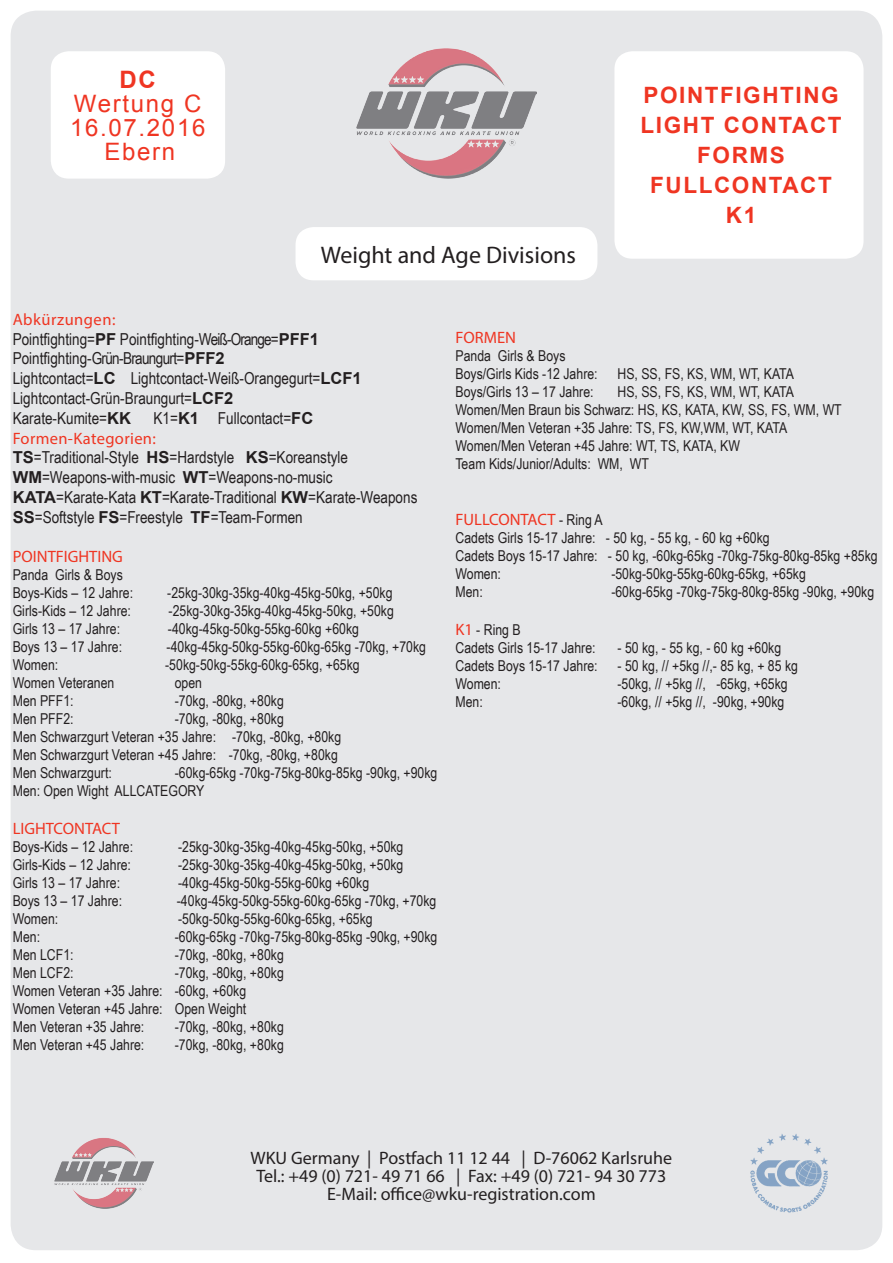
<style>
.page{position:relative;width:893px;height:1263px;background:#fff}
.page>*{position:absolute;margin:0;border:0;box-sizing:border-box;transform-origin:0 0}
.t1{font:24px "Arial";letter-spacing:.07em;color:#ef3522}
.t2{font:24px "Myriad Pro";color:#231f20}
.t3{font:700 24px "Arial";color:#ef3522}
.t4{font:700 22.5px "Arial";letter-spacing:.07em;color:#ef3522}
.t5{font:18px/18px "Myriad Pro";color:#231f20;text-align:center}
.t6{font:16.5px/19.8px "Arial Narrow";color:#231f20}
.t7{font:16.5px "Myriad Pro";color:#ef3522}
.t8{font:16.5px "Arial Narrow";letter-spacing:-.04em;color:#231f20}
.t9{font:16.5px "Myriad Pro";letter-spacing:.02em;color:#ef3522}
.t10{font:16.5px "Myriad Pro";letter-spacing:.03em;color:#ef3522}
.t11{font:15px "Arial Narrow";color:#231f20}
.s1{font-family:"Arial";font-weight:700}
.s2{font-family:"Arial Narrow";font-size:15px;color:#231f20}
.s3{font-family:"Myriad Pro";font-size:16.5px;color:#ef3522}
</style>
<div class="page">
<div style="left:11px;top:11px;width:871px;height:1239px;background:#e6e7e9;border-radius:26px"></div>
<img style="left:54px;top:1138px;width:99px;height:71px">
<img style="left:750px;top:1134px;width:78px;height:79px">
<img style="left:356px;top:48px;width:181px;height:131px">
<div style="left:296px;top:227px;width:301px;height:53px;background:#fff;border-radius:18px"></div>
<div style="left:51px;top:51px;width:174px;height:128px;background:#fff;border-radius:18px"></div>
<div style="left:614px;top:51px;width:249px;height:208px;background:#fff;border-radius:18px"></div>
<p class="t3" style="left:120px;top:63px;width:38px">DC</p>
<p class="t1" style="left:74px;top:88px;width:129px">Wertung C</p>
<p class="t1" style="left:70px;top:112px;width:137px">16.07.2016</p>
<p class="t1" style="left:105px;top:136px;width:72px">Ebern</p>
<p class="t2" style="left:321px;top:240px;width:257px">Weight and Age Divisions</p>
<p class="t4" style="left:643px;top:80px;width:197px">POINTFIGHTING</p>
<p class="t4" style="left:641px;top:110px;width:202px">LIGHT CONTACT</p>
<p class="t4" style="left:697px;top:140px;width:89px">FORMS</p>
<p class="t4" style="left:650px;top:170px;width:183px">FULLCONTACT</p>
<p class="t4" style="left:726px;top:200px;width:32px">K1</p>
<p class="t10" style="left:13px;top:309px;width:104px">Abkürzungen:</p>
<p class="t6" style="left:13px;top:328px;width:308px">Pointfighting=<span class="s1">PF</span> Pointfighting-Weiß-Orange=<span class="s1">PFF1</span></p>
<p class="t8" style="left:13px;top:346px;width:213px">Pointfighting-Grün-Braungurt=<span class="s1">PFF2</span></p>
<p class="t6" style="left:13px;top:368px;width:350px">Lightcontact=<span class="s1">LC</span> Lightcontact-Weiß-Orangegurt=<span class="s1">LCF1</span></p>
<p class="t6" style="left:13px;top:388px;width:222px">Lightcontact-Grün-Braungurt=<span class="s1">LCF2</span></p>
<p class="t6" style="left:13px;top:407px;width:120px">Karate-Kumite=<span class="s1">KK</span></p>
<p class="t6" style="left:154px;top:407px;width:161px">K1=<span class="s1">K1</span> Fullcontact=<span class="s1">FC</span></p>
<p class="t9" style="left:13px;top:428px;width:145px">Formen-Kategorien:</p>
<p class="t6" style="left:13px;top:447px;width:337px"><span class="s1">TS</span>=Traditional-Style <span class="s1">HS</span>=Hardstyle <span class="s1">KS</span>=Koreanstyle</p>
<p class="t6" style="left:13px;top:467px;width:321px"><span class="s1">WM</span>=Weapons-with-music <span class="s1">WT</span>=Weapons-no-music</p>
<p class="t6" style="left:13px;top:487px;width:406px"><span class="s1">KATA</span>=Karate-Kata <span class="s1">KT</span>=Karate-Traditional <span class="s1">KW</span>=Karate-Weapons<br><span class="s1">SS</span>=Softstyle <span class="s1">FS</span>=Freestyle <span class="s1">TF</span>=Team-Formen</p>
<p class="t7" style="left:13px;top:547px;width:112px">POINTFIGHTING</p>
<p class="t11" style="left:13px;top:564px;width:112px">Panda Girls &amp; Boys</p>
<p class="t11" style="left:13px;top:582px;width:122px">Boys-Kids – 12 Jahre:</p>
<p class="t11" style="left:167px;top:582px;width:227px">-25kg-30kg-35kg-40kg-45kg-50kg, +50kg</p>
<p class="t11" style="left:13px;top:600px;width:120px">Girls-Kids – 12 Jahre:</p>
<p class="t11" style="left:169px;top:600px;width:227px">-25kg-30kg-35kg-40kg-45kg-50kg, +50kg</p>
<p class="t11" style="left:13px;top:618px;width:109px">Girls 13 – 17 Jahre:</p>
<p class="t11" style="left:168px;top:618px;width:193px">-40kg-45kg-50kg-55kg-60kg +60kg</p>
<p class="t11" style="left:13px;top:636px;width:111px">Boys 13 – 17 Jahre:</p>
<p class="t11" style="left:167px;top:636px;width:261px">-40kg-45kg-50kg-55kg-60kg-65kg -70kg, +70kg</p>
<p class="t11" style="left:13px;top:654px;width:47px">Women:</p>
<p class="t11" style="left:165px;top:654px;width:196px">-50kg-50kg-55kg-60kg-65kg, +65kg</p>
<p class="t11" style="left:13px;top:672px;width:103px">Women Veteranen</p>
<p class="t11" style="left:175px;top:672px;width:29px">open</p>
<p class="t11" style="left:13px;top:690px;width:62px">Men PFF1:</p>
<p class="t11" style="left:175px;top:690px;width:111px">-70kg, -80kg, +80kg</p>
<p class="t11" style="left:13px;top:708px;width:62px">Men PFF2:</p>
<p class="t11" style="left:175px;top:708px;width:111px">-70kg, -80kg, +80kg</p>
<p class="t11" style="left:13px;top:726px;width:330px">Men Schwarzgurt Veteran +35 Jahre: -70kg, -80kg, +80kg</p>
<p class="t11" style="left:13px;top:744px;width:327px">Men Schwarzgurt Veteran +45 Jahre: -70kg, -80kg, +80kg</p>
<p class="t11" style="left:13px;top:762px;width:101px">Men Schwarzgurt:</p>
<p class="t11" style="left:175px;top:762px;width:264px">-60kg-65kg -70kg-75kg-80kg-85kg -90kg, +90kg</p>
<p class="t11" style="left:13px;top:780px;width:193px">Men: Open Wight ALLCATEGORY</p>
<p class="t7" style="left:13px;top:818px;width:109px">LIGHTCONTACT</p>
<p class="t11" style="left:13px;top:836px;width:122px">Boys-Kids – 12 Jahre:</p>
<p class="t11" style="left:178px;top:836px;width:227px">-25kg-30kg-35kg-40kg-45kg-50kg, +50kg</p>
<p class="t11" style="left:13px;top:854px;width:120px">Girls-Kids – 12 Jahre:</p>
<p class="t11" style="left:178px;top:854px;width:227px">-25kg-30kg-35kg-40kg-45kg-50kg, +50kg</p>
<p class="t11" style="left:13px;top:872px;width:109px">Girls 13 – 17 Jahre:</p>
<p class="t11" style="left:178px;top:872px;width:193px">-40kg-45kg-50kg-55kg-60kg +60kg</p>
<p class="t11" style="left:13px;top:890px;width:111px">Boys 13 – 17 Jahre:</p>
<p class="t11" style="left:177px;top:890px;width:261px">-40kg-45kg-50kg-55kg-60kg-65kg -70kg, +70kg</p>
<p class="t11" style="left:13px;top:908px;width:47px">Women:</p>
<p class="t11" style="left:178px;top:908px;width:196px">-50kg-50kg-55kg-60kg-65kg, +65kg</p>
<p class="t11" style="left:13px;top:926px;width:29px">Men:</p>
<p class="t11" style="left:175px;top:926px;width:264px">-60kg-65kg -70kg-75kg-80kg-85kg -90kg, +90kg</p>
<p class="t11" style="left:13px;top:944px;width:62px">Men LCF1:</p>
<p class="t11" style="left:175px;top:944px;width:111px">-70kg, -80kg, +80kg</p>
<p class="t11" style="left:13px;top:962px;width:62px">Men LCF2:</p>
<p class="t11" style="left:175px;top:962px;width:111px">-70kg, -80kg, +80kg</p>
<p class="t11" style="left:13px;top:980px;width:235px">Women Veteran +35 Jahre: -60kg, +60kg</p>
<p class="t11" style="left:13px;top:998px;width:235px">Women Veteran +45 Jahre: Open Weight</p>
<p class="t11" style="left:13px;top:1016px;width:133px">Men Veteran +35 Jahre:</p>
<p class="t11" style="left:175px;top:1016px;width:111px">-70kg, -80kg, +80kg</p>
<p class="t11" style="left:13px;top:1034px;width:133px">Men Veteran +45 Jahre:</p>
<p class="t11" style="left:175px;top:1034px;width:111px">-70kg, -80kg, +80kg</p>
<p class="t7" style="left:455px;top:327px;width:62px">FORMEN</p>
<p class="t11" style="left:455px;top:345px;width:112px">Panda Girls &amp; Boys</p>
<p class="t11" style="left:455px;top:363px;width:144px">Boys/Girls Kids -12 Jahre:</p>
<p class="t11" style="left:617px;top:363px;width:178px">HS, SS, FS, KS, WM, WT, KATA</p>
<p class="t11" style="left:455px;top:381px;width:140px">Boys/Girls 13 – 17 Jahre:</p>
<p class="t11" style="left:617px;top:381px;width:178px">HS, SS, FS, KS, WM, WT, KATA</p>
<p class="t11" style="left:455px;top:399px;width:388px">Women/Men Braun bis Schwarz: HS, KS, KATA, KW, SS, FS, WM, WT</p>
<p class="t11" style="left:455px;top:417px;width:333px">Women/Men Veteran +35 Jahre: TS, FS, KW,WM, WT, KATA</p>
<p class="t11" style="left:455px;top:435px;width:286px">Women/Men Veteran +45 Jahre: WT, TS, KATA, KW</p>
<p class="t11" style="left:455px;top:453px;width:195px">Team Kids/Junior/Adults: WM, WT</p>
<p class="t7" style="left:455px;top:509px;width:149px">FULLCONTACT <span class="s2">- Ring A</span></p>
<p class="t11" style="left:455px;top:527px;width:316px">Cadets Girls 15-17 Jahre: - 50 kg, - 55 kg, - 60 kg +60kg</p>
<p class="t11" style="left:455px;top:545px;width:424px">Cadets Boys 15-17 Jahre: - 50 kg, -60kg-65kg -70kg-75kg-80kg-85kg +85kg</p>
<p class="t11" style="left:455px;top:563px;width:47px">Women:</p>
<p class="t11" style="left:611px;top:563px;width:196px">-50kg-50kg-55kg-60kg-65kg, +65kg</p>
<p class="t11" style="left:455px;top:581px;width:29px">Men:</p>
<p class="t11" style="left:611px;top:581px;width:264px">-60kg-65kg -70kg-75kg-80kg-85kg -90kg, +90kg</p>
<p class="t11" style="left:455px;top:618px;width:67px"><span class="s3">K1</span> - Ring B</p>
<p class="t11" style="left:455px;top:636px;width:142px">Cadets Girls 15-17 Jahre:</p>
<p class="t11" style="left:617px;top:636px;width:165px">- 50 kg, - 55 kg, - 60 kg +60kg</p>
<p class="t11" style="left:455px;top:654px;width:144px">Cadets Boys 15-17 Jahre:</p>
<p class="t11" style="left:617px;top:654px;width:182px">- 50 kg, // +5kg //,- 85 kg, + 85 kg</p>
<p class="t11" style="left:455px;top:672px;width:47px">Women:</p>
<p class="t11" style="left:617px;top:672px;width:172px">-50kg, // +5kg //, -65kg, +65kg</p>
<p class="t11" style="left:455px;top:690px;width:29px">Men:</p>
<p class="t11" style="left:617px;top:690px;width:168px">-60kg, // +5kg //, -90kg, +90kg</p>
<p class="t5" style="left:251px;top:1148px;width:423px">WKU Germany | Postfach 11 12 44 | D-76062 Karlsruhe<br>Tel.: +49 (0) 721- 49 71 66 | Fax: +49 (0) 721- 94 30 773<br>E-Mail: office@wku-registration.com</p>
</div>
